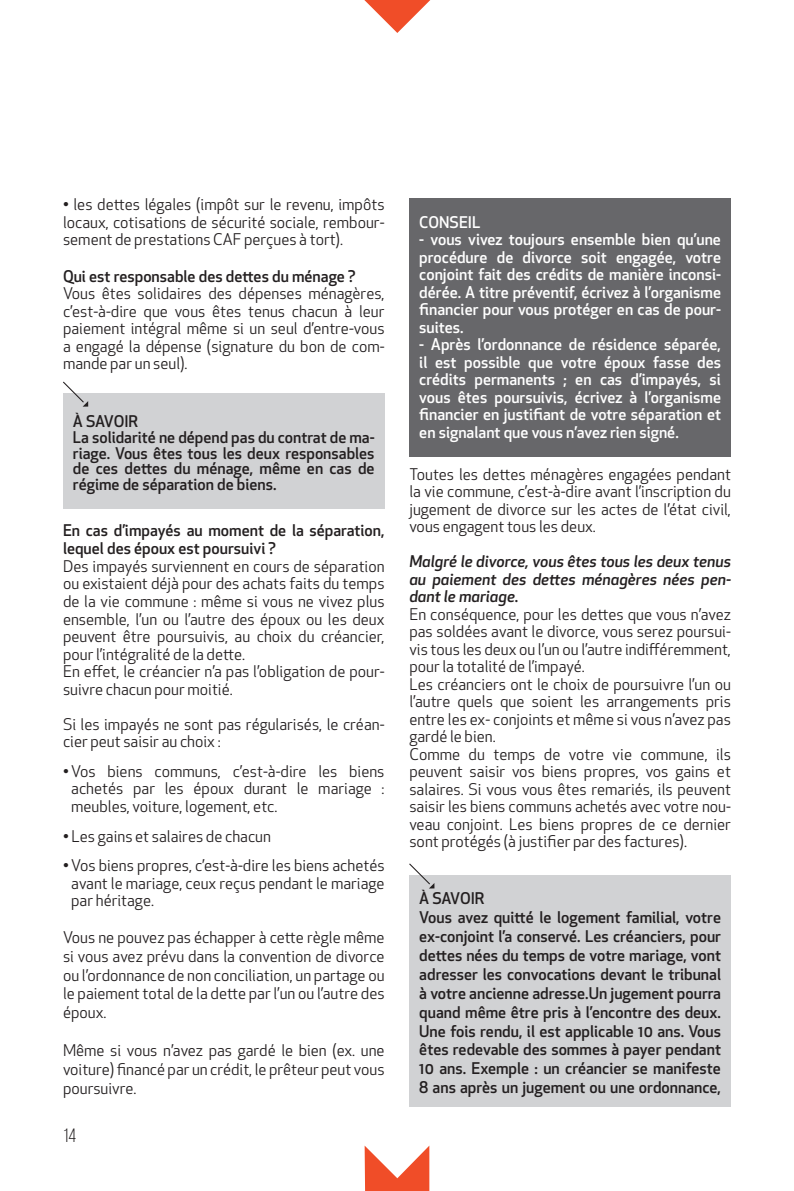
<style>
.page{position:relative;width:794px;height:1191px;background:#fff}
.page>*{position:absolute;margin:0;border:0;box-sizing:border-box;transform-origin:0 0}
.t1{font:19.25px "Bebas Neue";color:#231f20}
.t2{font:15.75px/17.5px "Apex New";color:#231f20;text-align:justify}
.t3{font:500 15.75px/18.9px "Apex New";color:#231f20}
.t4{font:500 15.75px/17.5px "Apex New";color:#fff;text-align:justify}
.t5{font:italic 500 15.75px/17.5px "Apex New";color:#231f20;text-align:justify}
</style>
<div class="page">
<div style="left:409px;top:874px;width:322px;height:232px;background:#d1d2d4"></div>
<svg style="left:409px;top:863px;width:25px;height:25px"></svg>
<div style="left:63px;top:393px;width:322px;height:115px;background:#d1d2d4"></div>
<svg style="left:63px;top:381px;width:25px;height:26px"></svg>
<div style="left:410px;top:198px;width:321px;height:258px;background:#67676a"></div>
<svg style="left:365px;top:1146px;width:64px;height:45px"></svg>
<svg style="left:364px;top:0;width:66px;height:33px"></svg>
<p class="t2" style="left:63px;top:196px;width:323px">• les dettes légales (impôt sur le revenu, impôts locaux, cotisations de sécurité sociale, rembour&shy;sement de prestations CAF perçues à tort).</p>
<p class="t3" style="left:63px;top:266px;width:294px">Qui est responsable des dettes du ménage ?</p>
<p class="t2" style="left:63px;top:285px;width:323px">Vous êtes solidaires des dépenses ménagères, c’est-à-dire que vous êtes tenus chacun à leur paiement intégral même si un seul d’entre-vous a engagé la dépense (signature du bon de com&shy;mande par un seul).</p>
<p class="t3" style="left:73px;top:413px;width:303px;line-height:15.8px">À SAVOIR<br>La solidarité ne dépend pas du contrat de ma&shy;riage. Vous êtes tous les deux responsables de ces dettes du ménage, même en cas de régime de séparation de biens.</p>
<p class="t3" style="left:63px;top:520px;width:323px">En cas d’impayés au moment de la séparation, lequel des époux est poursuivi ?</p>
<p class="t2" style="left:63px;top:557px;width:323px;text-align:left">Des impayés surviennent en cours de séparation ou existaient déjà pour des achats faits du temps de la vie commune : même si vous ne vivez plus ensemble, l’un ou l’autre des époux ou les deux peuvent être poursuivis, au choix du créancier, pour l’intégralité de la dette.<br>En effet, le créancier n’a pas l’obligation de pour&shy;suivre chacun pour moitié.</p>
<p class="t2" style="left:63px;top:715px;width:323px">Si les impayés ne sont pas régularisés, le créan&shy;cier peut saisir au choix :</p>
<p class="t2" style="left:71px;top:762px;width:315px;text-indent:-8px">•Vos biens communs, c’est-à-dire les biens achetés par les époux durant le mariage : meubles, voiture, logement, etc.</p>
<p class="t2" style="left:63px;top:827px;width:209px">• Les gains et salaires de chacun</p>
<p class="t2" style="left:71px;top:857px;width:315px;text-indent:-8px">• Vos biens propres, c’est-à-dire les biens achetés avant le mariage, ceux reçus pendant le mariage par héritage.</p>
<p class="t2" style="left:63px;top:927px;width:323px;line-height:18.9px">Vous ne pouvez pas échapper à cette règle même si vous avez prévu dans la convention de divorce ou l’ordonnance de non conciliation, un partage ou le paiement total de la dette par l’un ou l’autre des époux.</p>
<p class="t2" style="left:63px;top:1041px;width:323px;line-height:18.9px">Même si vous n’avez pas gardé le bien (ex. une voiture) financé par un crédit, le prêteur peut vous poursuivre.</p>
<p class="t1" style="left:63px;top:1125px;width:15px">14</p>
<p class="t4" style="left:419px;top:213px;width:63px">CONSEIL</p>
<p class="t4" style="left:419px;top:230px;width:303px">- vous vivez toujours ensemble bien qu’une procédure de divorce soit engagée, votre conjoint fait des crédits de manière inconsi&shy;dérée. A titre préventif, écrivez à l’organisme financier pour vous protéger en cas de pour&shy;suites.</p>
<p class="t4" style="left:419px;top:335px;width:303px">- Après l’ordonnance de résidence séparée, il est possible que votre époux fasse des crédits permanents ; en cas d’impayés, si vous êtes poursuivis, écrivez à l’organisme financier en justifiant de votre séparation et en signalant que vous n’avez rien signé.</p>
<p class="t2" style="left:409px;top:465px;width:323px">Toutes les dettes ménagères engagées pendant la vie commune, c’est-à-dire avant l’inscription du jugement de divorce sur les actes de l’état civil, vous engagent tous les deux.</p>
<p class="t5" style="left:409px;top:552px;width:323px">Malgré le divorce, vous êtes tous les deux tenus au paiement des dettes ménagères nées pen&shy;dant le mariage.</p>
<p class="t2" style="left:409px;top:605px;width:323px;text-align:left">En conséquence, pour les dettes que vous n’avez pas soldées avant le divorce, vous serez poursui&shy;vis tous les deux ou l’un ou l’autre indifféremment, pour la totalité de l’impayé.<br>Les créanciers ont le choix de poursuivre l’un ou l’autre quels que soient les arrangements pris entre les ex- conjoints et même si vous n’avez pas gardé le bien.<br>Comme du temps de votre vie commune, ils peuvent saisir vos biens propres, vos gains et salaires. Si vous vous êtes remariés, ils peuvent saisir les biens communs achetés avec votre nou&shy;veau conjoint. Les biens propres de ce dernier sont protégés (à justifier par des factures).</p>
<p class="t3" style="left:419px;top:888px;width:303px">À SAVOIR<br>Vous avez quitté le logement familial, votre ex-conjoint l’a conservé. Les créanciers, pour dettes nées du temps de votre mariage, vont adresser les convocations devant le tribunal à votre ancienne adresse.Un jugement pourra quand même être pris à l’encontre des deux.<br>Une fois rendu, il est applicable 10 ans. Vous êtes redevable des sommes à payer pendant 10 ans. Exemple : un créancier se manifeste 8 ans après un jugement ou une ordonnance,</p>
</div>
